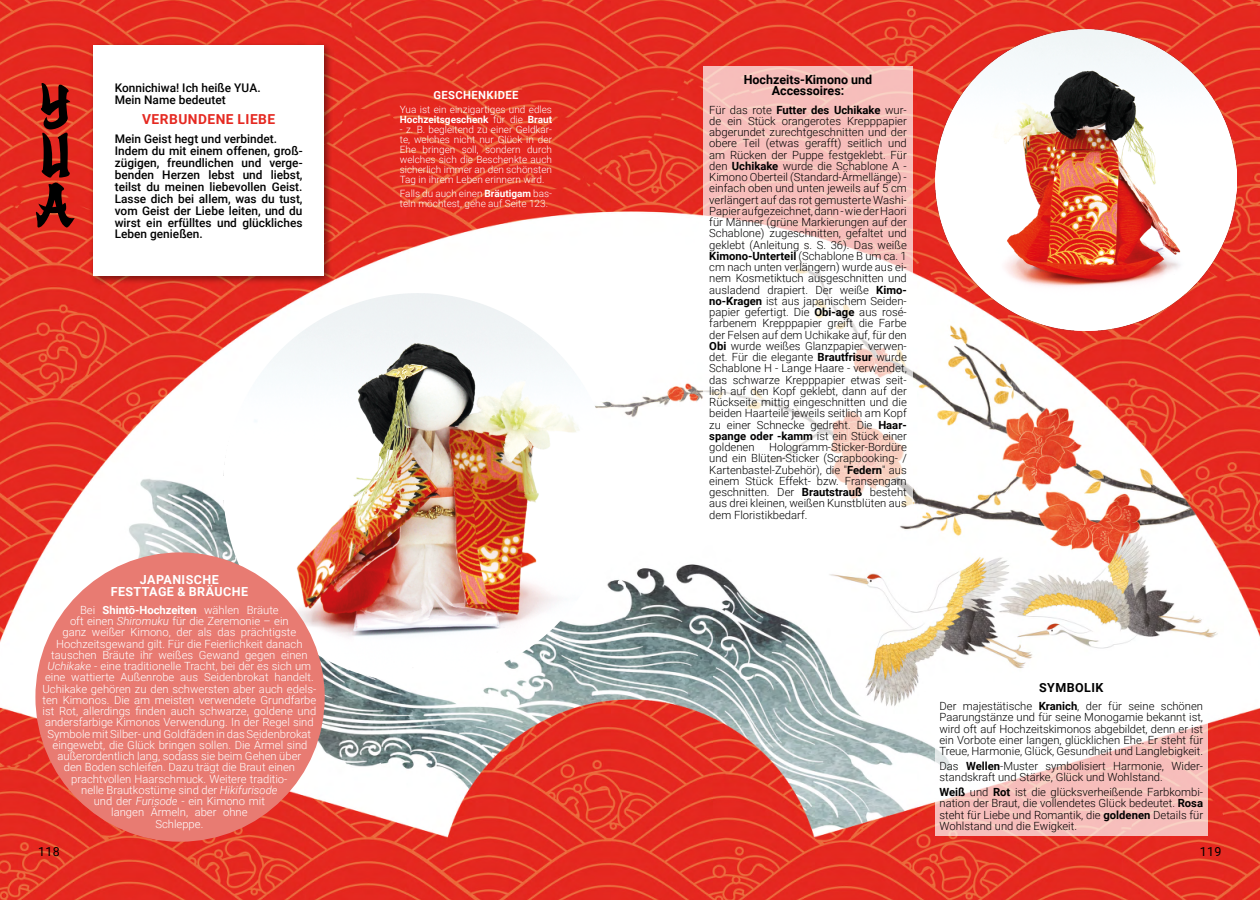
<style>
.page{position:relative;width:1260px;height:900px;background:#fff}
.page>*{position:absolute;margin:0;border:0;box-sizing:border-box;transform-origin:0 0}
.t1{font:700 13.75px "Roboto";letter-spacing:.035em;color:#e52921}
.t2{font:700 12.5px/11.2px "Roboto";color:#000;text-align:center}
.t3{font:700 12.5px/11.2px "Roboto";letter-spacing:.035em;color:#fff;text-align:center}
.t4{font:700 12.5px "Roboto";letter-spacing:.035em;color:#000}
.t5{font:12.5px "Roboto";letter-spacing:.02em;color:#000}
.t6{font:500 11.88px/11.9px "Roboto";color:#000}
.t7{font:300 11.25px/11.2px "Roboto";color:#000;text-align:justify}
.t8{font:300 11.25px/11.2px "Roboto";color:#fff;text-align:center}
.t9{font:700 11.25px "Roboto";letter-spacing:.035em;color:#fff}
.t10{font:300 10px/10px "Roboto";color:#fff}
.s1{font-weight:700}
.s2{font-style:italic}
</style>
<div class="page">
<img style="left:0;top:0;width:1260px;height:900px">
<svg style="left:935px;top:673px;width:273px;height:163px"></svg>
<img style="left:317px;top:293px;width:101px;height:28px">
<div style="left:89px;top:41px;width:244px;height:244px;background:#000;opacity:.5"></div>
<div style="left:94px;top:45px;width:230px;height:231px;background:#fff"></div>
<img style="left:936px;top:30px;width:301px;height:300px">
<div style="left:35px;top:552px;width:290px;height:290px;background:#e87b72;border-radius:50%"></div>
<svg style="left:36px;top:83px;width:39px;height:145px;background:#8b1d15"></svg>
<svg style="left:704px;top:66px;width:209px;height:454px"></svg>
<p class="t6" style="left:115px;top:81px;width:146px">Konnichiwa! Ich heiße YUA.<br>Mein Name bedeutet</p>
<p class="t1" style="left:142px;top:110px;width:135px">VERBUNDENE LIEBE</p>
<p class="t6" style="left:115px;top:133px;width:162px">Mein Geist hegt und verbindet.</p>
<p class="t6" style="left:115px;top:145px;width:189px">Indem du mit einem offenen, groß&shy;zügigen, freundlichen und verge&shy;benden Herzen lebst und liebst, teilst du meinen liebevollen Geist.<br>Lasse dich bei allem, was du tust, vom Geist der Liebe leiten, und du wirst ein erfülltes und glückliches<br>Leben genießen.</p>
<p class="t9" style="left:433px;top:88px;width:87px">GESCHENKIDEE</p>
<p class="t10" style="left:400px;top:104px;width:154px">Yua ist ein einzigartiges und edles<br><span class="s1">Hochzeitsgeschenk</span> für die <span class="s1">Braut</span></p>
<p class="t10" style="left:400px;top:124px;width:154px;text-align:justify">- z. B. begleitend zu einer Geldkar&shy;te, welches nicht nur Glück in der Ehe bringen soll, sondern durch welches sich die Beschenkte auch sicherlich immer an den schönsten Tag in ihrem Leben erinnern wird.</p>
<p class="t10" style="left:400px;top:188px;width:154px">Falls du auch einen <span class="s1">Bräutigam</span> bas&shy;teln möchtest, gehe auf Seite 123.</p>
<p class="t3" style="left:111px;top:574px;width:139px">JAPANISCHE<br>FESTTAGE &amp; BRÄUCHE</p>
<p class="t8" style="left:43px;top:604px;width:275px">Bei <span class="s1">Shintō-Hochzeiten</span> wählen Bräute<br>oft einen <span class="s2">Shiromuku</span> für die Zeremonie – ein<br>ganz weißer Kimono, der als das prächtigste Hochzeitsgewand gilt. Für die Feierlichkeit danach tauschen Bräute ihr weißes Gewand gegen einen <span class="s2">Uchikake</span> - eine traditionelle Tracht, bei der es sich um eine wattierte Außenrobe aus Seidenbrokat handelt.<br>Uchikake gehören zu den schwersten aber auch edels&shy;ten Kimonos. Die am meisten verwendete Grundfarbe ist Rot, allerdings finden auch schwarze, goldene und andersfarbige Kimonos Verwendung. In der Regel sind Symbole mit Silber- und Goldfäden in das Seidenbrokat eingewebt, die Glück bringen sollen. Die Ärmel sind außerordentlich lang, sodass sie beim Gehen über<br>den Boden schleifen. Dazu trägt die Braut einen prachtvollen Haarschmuck. Weitere traditio-<br>nelle Brautkostüme sind der <span class="s2">Hikifurisode<br></span>und der <span class="s2">Furisode</span> - ein Kimono mit<br>langen Ärmeln, aber ohne<br>Schleppe.</p>
<p class="t2" style="left:744px;top:73px;width:130px">Hochzeits-Kimono und<br>Accessoires:</p>
<p class="t7" style="left:709px;top:104px;width:199px">Für das rote <span class="s1">Futter des Uchikake</span> wur&shy;de ein Stück orangerotes Krepppapier abgerundet zurechtgeschnitten und der obere Teil (etwas gerafft) seitlich und am Rücken der Puppe festgeklebt. Für den <span class="s1">Uchikake</span> wurde die Schablone A - Kimono Oberteil (Standard-Ärmellänge) - einfach oben und unten jeweils auf 5 cm verlängert auf das rot gemusterte Washi-Papier aufgezeichnet, dann - wie der Haori für Männer (grüne Markierungen auf der Schablone) zugeschnitten, gefaltet und geklebt (Anleitung s. S. 36). Das weiße <span class="s1">Kimono-Unterteil</span> (Schablone B um ca. 1 cm nach unten verlängern) wurde aus ei&shy;nem Kosmetiktuch ausgeschnitten und ausladend drapiert. Der weiße <span class="s1">Kimo&shy;no-Kragen</span> ist aus japanischem Seiden&shy;papier gefertigt. Die <span class="s1">Obi-age</span> aus rosé&shy;farbenem Krepppapier greift die Farbe der Felsen auf dem Uchikake auf, für den <span class="s1">Obi</span> wurde weißes Glanzpapier verwen&shy;det. Für die elegante <span class="s1">Brautfrisur</span> wurde Schablone H - Lange Haare - verwendet, das schwarze Krepppapier etwas seit&shy;lich auf den Kopf geklebt, dann auf der Rückseite mittig eingeschnitten und die beiden Haarteile jeweils seitlich am Kopf zu einer Schnecke gedreht. Die <span class="s1">Haar&shy;spange oder -kamm</span> ist ein Stück einer goldenen</p>
<p class="t7" style="left:709px;top:441px;width:199px;text-indent:60px">Hologramm-Sticker-Bordüre und ein Blüten-Sticker (Scrapbooking- / Kartenbastel-Zubehör), die "<span class="s1">Federn</span>" aus einem Stück Effekt- bzw. Fransengarn geschnitten. Der <span class="s1">Brautstrauß</span> besteht aus drei kleinen, weißen Kunstblüten aus dem Floristikbedarf.</p>
<p class="t4" style="left:1039px;top:679px;width:66px">SYMBOLIK</p>
<p class="t7" style="left:939px;top:700px;width:265px">Der majestätische <span class="s1">Kranich</span>, der für seine schönen Paarungstänze und für seine Monogamie bekannt ist, wird oft auf Hochzeitskimonos abgebildet, denn er ist ein Vorbote einer langen, glücklichen Ehe. Er steht für Treue, Harmonie, Glück, Gesundheit und Langlebigkeit.</p>
<p class="t7" style="left:939px;top:760px;width:265px">Das <span class="s1">Wellen</span>-Muster symbolisiert Harmonie, Wider&shy;standskraft und Stärke, Glück und Wohlstand.</p>
<p class="t7" style="left:939px;top:786px;width:265px"><span class="s1">Weiß</span> und <span class="s1">Rot</span> ist die glücksverheißende Farbkombi&shy;nation der Braut, die vollendetes Glück bedeutet. <span class="s1">Rosa </span>steht für Liebe und Romantik, die <span class="s1">goldenen</span> Details für Wohlstand und die Ewigkeit.</p>
<p class="t5" style="left:38px;top:843px;width:23px">118</p>
<p class="t5" style="left:1200px;top:843px;width:23px">119</p>
</div>
